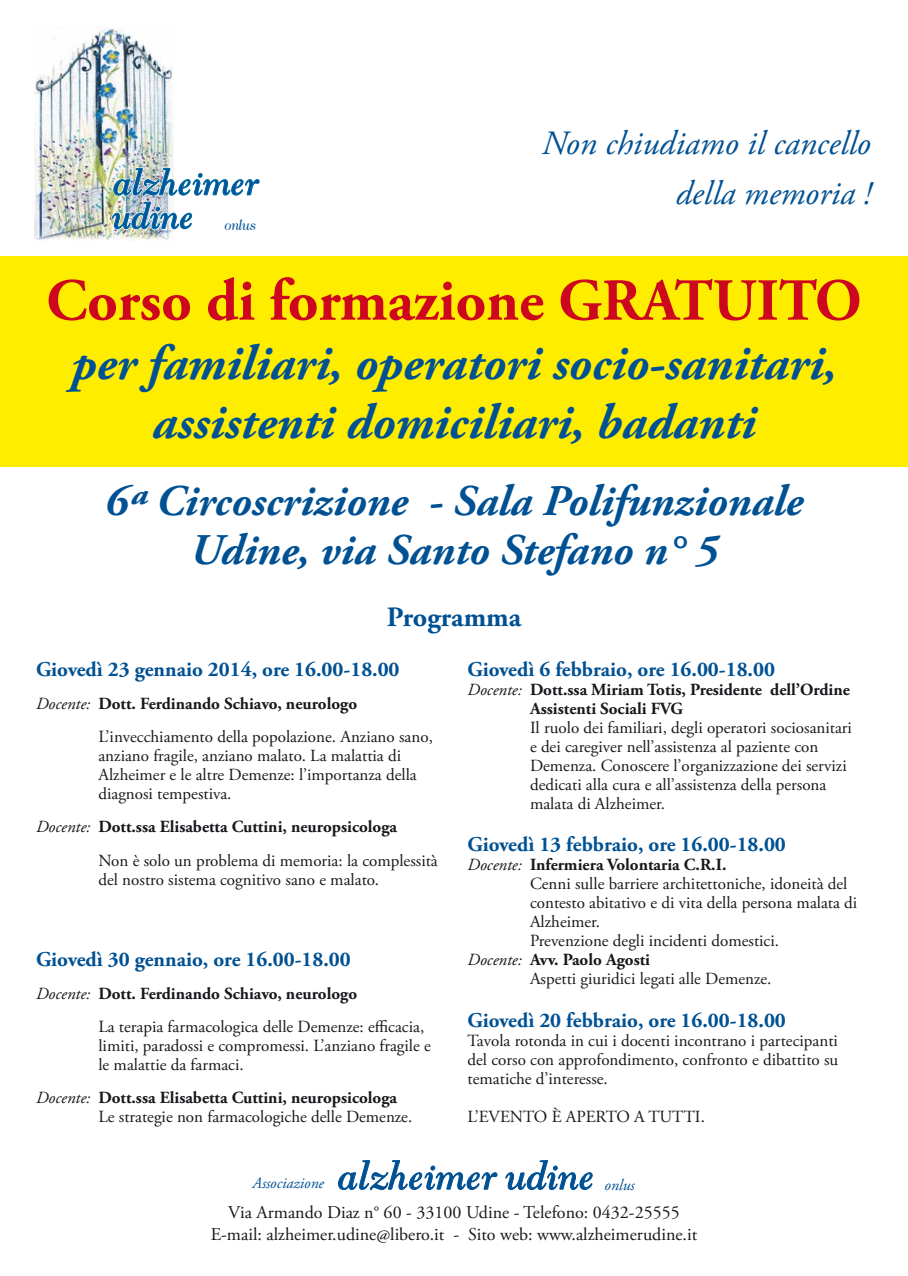
<style>
.page{position:relative;width:908px;height:1276px;background:#fff}
.page>*{position:absolute;margin:0;border:0;box-sizing:border-box;transform-origin:0 0}
.t1{font:700 59.4px "Adobe Garamond Pro";color:#cd071e}
.t2{font:italic 700 49.4px/59.3px "Adobe Garamond Pro";color:#005193;text-align:center}
.t3{font:italic 700 43.7px/48.8px "Adobe Garamond Pro";color:#005193;text-align:center}
.t4{font:italic 34px/49.6px "Adobe Garamond Pro";color:#005193;text-align:right}
.t5{font:700 28px "Adobe Garamond Pro";color:#005193}
.t6{font:700 21px "Adobe Garamond Pro";color:#005193}
.t7{font:18px/21.6px "Adobe Garamond Pro";color:#1a171c;text-align:center}
.t8{font:17px/19px "Adobe Garamond Pro";color:#1a171c}
.t9{font:700 17px/19px "Adobe Garamond Pro";color:#1a171c}
.t10{font:italic 15.8px "Adobe Garamond Pro";color:#005193}
.t11{font:italic 14.8px "Caslon 224 IT Cby BT";color:#005193;scale:.9 1}
.s1{font-style:italic}
.s2{font-weight:700}
.s3{font-weight:400;font-style:italic}
</style>
<div class="page">
<div style="left:0;top:257px;width:907px;height:210px;background:#ffed00"></div>
<svg style="left:338px;top:1160px;width:159px;height:30px"></svg>
<svg style="left:505px;top:1160px;width:87px;height:30px"></svg>
<img style="left:34px;top:28px;width:139px;height:213px">
<img style="left:110px;top:167px;width:150px;height:64px">
<p class="t11" style="left:224px;top:216px;width:36px">onlus</p>
<h3 class="t4" style="left:541px;top:120px;width:330px">Non chiudiamo il cancello della memoria !</h3>
<h1 class="t1" style="left:46px;top:266px;width:816px">Corso di formazione GRATUITO</h1>
<h2 class="t2" style="left:71px;top:334px;width:766px">per familiari, operatori socio-sanitari, assistenti domiciliari, badanti</h2>
<h3 class="t3" style="left:105px;top:478px;width:699px">6ª Circoscrizione - Sala Polifunzionale<br>Udine, via Santo Stefano n° 5</h3>
<h3 class="t5" style="left:386px;top:601px;width:136px">Programma</h3>
<p class="t6" style="left:36px;top:657px;width:365px">Giovedì 23 gennaio 2014, ore 16.00-18.00</p>
<p class="t8" style="left:98px;top:687px;width:336px;line-height:33.2px;text-indent:-62px"><span class="s1">Docente:</span> <span class="s2">Dott. Ferdinando Schiavo, neurologo<br></span>L’invecchiamento della popolazione. Anziano sano,</p>
<p class="t8" style="left:98px;top:747px;width:320px">anziano fragile, anziano malato. La malattia di<br>Alzheimer e le altre Demenze: l’importanza della diagnosi tempestiva.</p>
<p class="t8" style="left:98px;top:811px;width:341px;line-height:33.1px;text-indent:-62px"><span class="s1">Docente:</span> <span class="s2">Dott.ssa Elisabetta Cuttini, neuropsicologa<br></span>Non è solo un problema di memoria: la complessità</p>
<p class="t8" style="left:98px;top:870px;width:282px">del nostro sistema cognitivo sano e malato.</p>
<p class="t6" style="left:467px;top:657px;width:309px">Giovedì 6 febbraio, ore 16.00-18.00</p>
<p class="t9" style="left:529px;top:680px;width:321px;text-indent:-62px"><span class="s3">Docente:</span> Dott.ssa Miriam Totis, Presidente dell’Ordine<br>Assistenti Sociali FVG</p>
<p class="t8" style="left:529px;top:718px;width:323px">Il ruolo dei familiari, degli operatori sociosanitari e dei caregiver nell’assistenza al paziente con Demenza. Conoscere l’organizzazione dei servizi dedicati alla cura e all’assistenza della persona malata di Alzheimer.</p>
<p class="t6" style="left:467px;top:832px;width:319px">Giovedì 13 febbraio, ore 16.00-18.00</p>
<p class="t9" style="left:467px;top:855px;width:260px"><span class="s3">Docente:</span> Infermiera Volontaria C.R.I.</p>
<p class="t8" style="left:529px;top:875px;width:319px">Cenni sulle barriere architettoniche, idoneità del</p>
<p class="t8" style="left:529px;top:894px;width:328px">contesto abitativo e di vita della persona malata di</p>
<p class="t8" style="left:529px;top:913px;width:72px">Alzheimer.</p>
<p class="t8" style="left:529px;top:932px;width:250px">Prevenzione degli incidenti domestici.</p>
<p class="t9" style="left:467px;top:950px;width:184px"><span class="s3">Docente:</span> Avv. Paolo Agosti</p>
<p class="t8" style="left:529px;top:970px;width:243px">Aspetti giuridici legati alle Demenze.</p>
<p class="t6" style="left:467px;top:1007px;width:319px">Giovedì 20 febbraio, ore 16.00-18.00</p>
<p class="t8" style="left:467px;top:1031px;width:372px;text-align:justify">Tavola rotonda in cui i docenti incontrano i partecipanti del corso con approfondimento, confronto e dibattito su tematiche d’interesse.</p>
<p class="t8" style="left:467px;top:1107px;width:239px">L’EVENTO È APERTO A TUTTI.</p>
<p class="t6" style="left:36px;top:947px;width:316px">Giovedì 30 gennaio, ore 16.00-18.00</p>
<p class="t8" style="left:98px;top:977px;width:327px;line-height:33.1px;text-indent:-62px"><span class="s1">Docente:</span> <span class="s2">Dott. Ferdinando Schiavo, neurologo<br></span>La terapia farmacologica delle Demenze: efficacia,</p>
<p class="t8" style="left:98px;top:1037px;width:334px">limiti, paradossi e compromessi. L’anziano fragile e le malattie da farmaci.</p>
<p class="t8" style="left:98px;top:1089px;width:315px;text-indent:-62px"><span class="s1">Docente:</span> <span class="s2">Dott.ssa Elisabetta Cuttini, neuropsicologa<br></span>Le strategie non farmacologiche delle Demenze.</p>
<p class="t10" style="left:252px;top:1173px;width:73px">Associazione</p>
<p class="t10" style="left:604px;top:1175px;width:32px">onlus</p>
<p class="t7" style="left:210px;top:1202px;width:488px">Via Armando Diaz n° 60 - 33100 Udine - Telefono: 0432-25555<br>E-mail: alzheimer.udine@libero.it - Sito web: www.alzheimerudine.it</p>
</div>
